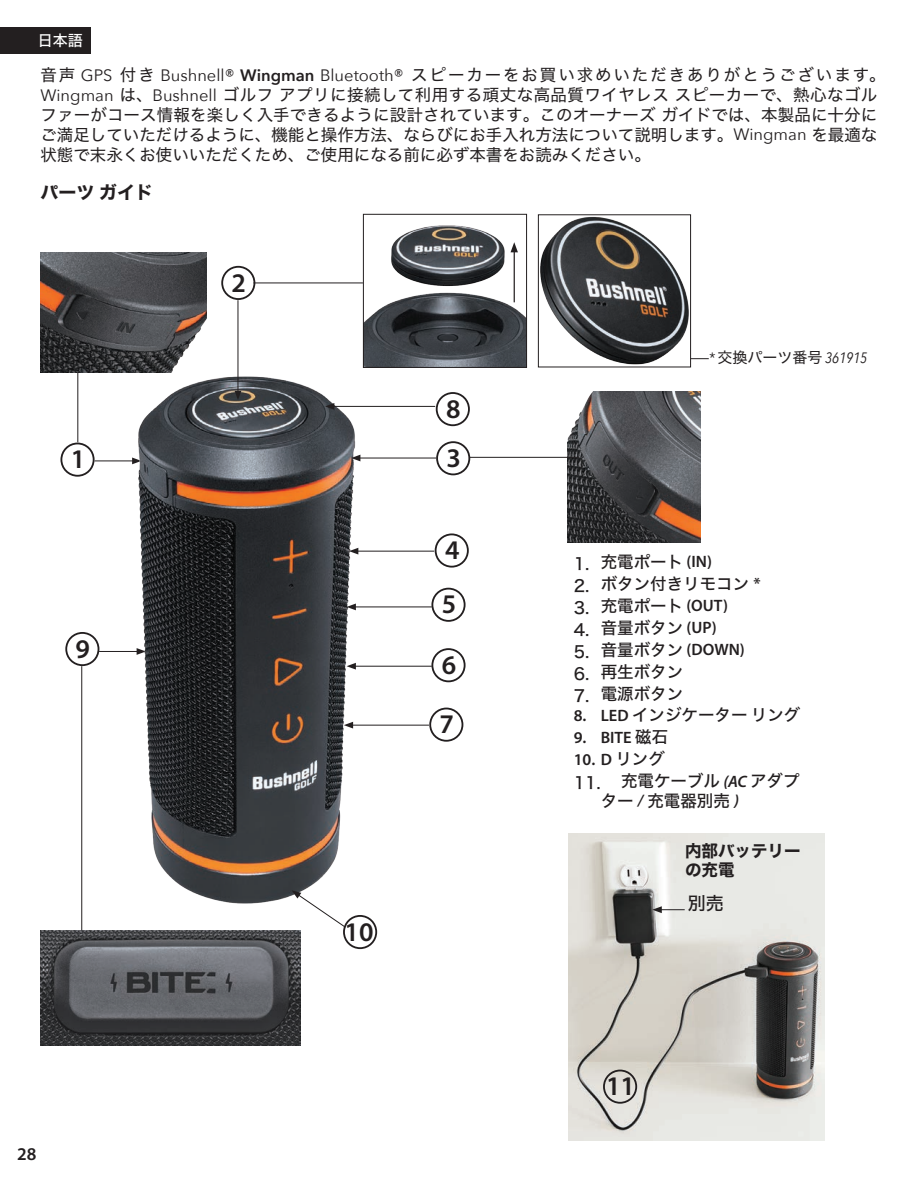
<style>
.page{position:relative;width:918px;height:1188px;background:#fff}
.page>*{position:absolute;margin:0;border:0;box-sizing:border-box;transform-origin:0 0}
.t1{font:600 27px "Myriad Pro";color:#231f20}
.t2{font:18px "Hiragino Sans W7";color:#231f20}
.t3{font:600 18px "Myriad Pro";color:#231f20}
.t4{font:18px "Hiragino Sans W5";color:#231f20}
.t5{font:16.5px/19.8px "Hiragino Sans W4";letter-spacing:.01em;color:#231f20}
.t6{font:16.5px/19.8px "Hiragino Sans W5";color:#231f20}
.t7{font:600 16.5px "Myriad Pro";color:#231f20}
.t8{font:16.5px/19.8px "Hiragino Sans W7";color:#231f20}
.t9{font:italic 15px "Avenir Next Condensed";color:#231f20}
.t10{font:15px "Hiragino Sans W5";color:#fff}
.s1{font-family:"Avenir Next"}
.s2{font-family:"Avenir Next";font-weight:600}
.s3{font-family:"Hiragino Sans W4";font-style:normal}
.s4{font-family:"Myriad Pro";font-weight:600}
.s5{font-family:"Hiragino Sans W5";font-weight:400}
.s6{font-family:"Myriad Pro";font-weight:600;font-style:italic}
</style>
<div class="page">
<hr style="left:95px;top:461px;width:40px;height:1px;background:#231f20">
<hr style="left:99px;top:651px;width:40px;height:1px;background:#231f20">
<hr style="left:81px;top:666px;width:1px;height:266px;background:#231f20">
<hr style="left:78px;top:373px;width:1px;height:69px;background:#231f20">
<img style="left:130px;top:373px;width:247px;height:531px">
<hr style="left:351px;top:725px;width:78px;height:1px;background:#231f20">
<svg style="left:344px;top:722px;width:9px;height:7px"></svg>
<hr style="left:354px;top:666px;width:78px;height:1px;background:#231f20">
<svg style="left:347px;top:663px;width:9px;height:7px"></svg>
<hr style="left:354px;top:607px;width:78px;height:1px;background:#231f20">
<svg style="left:347px;top:604px;width:9px;height:6px"></svg>
<hr style="left:356px;top:551px;width:78px;height:1px;background:#231f20">
<svg style="left:349px;top:548px;width:9px;height:7px"></svg>
<hr style="left:358px;top:458px;width:78px;height:1px;background:#231f20">
<svg style="left:351px;top:455px;width:9px;height:6px"></svg>
<hr style="left:238px;top:300px;width:1px;height:93px;background:#231f20">
<svg style="left:235px;top:391px;width:6px;height:9px"></svg>
<hr style="left:253px;top:283px;width:110px;height:1px;background:#231f20">
<img style="left:365px;top:225px;width:160px;height:141px">
<div style="left:363px;top:214px;width:164px;height:154px;border:1px solid #231f20"></div>
<hr style="left:514px;top:250px;width:1px;height:52px;background:#231f20">
<svg style="left:511px;top:242px;width:7px;height:10px"></svg>
<img style="left:567px;top:392px;width:134px;height:151px">
<hr style="left:470px;top:457px;width:109px;height:1px;background:#231f20">
<div style="left:429px;top:708px;width:34px;height:34px;border:2px solid #231f20;border-radius:50%"></div>
<div style="left:436px;top:392px;width:34px;height:34px;border:2px solid #231f20;border-radius:50%"></div>
<div style="left:431px;top:648px;width:35px;height:34px;border:2px solid #231f20;border-radius:50%"></div>
<div style="left:431px;top:588px;width:35px;height:34px;border:2px solid #231f20;border-radius:50%"></div>
<div style="left:435px;top:533px;width:34px;height:35px;border:2px solid #231f20;border-radius:50%"></div>
<div style="left:436px;top:441px;width:34px;height:34px;border:2px solid #231f20;border-radius:50%"></div>
<div style="left:221px;top:266px;width:34px;height:34px;border:2px solid #231f20;border-radius:50%"></div>
<div style="left:60px;top:443px;width:35px;height:34px;border:2px solid #231f20;border-radius:50%"></div>
<div style="left:65px;top:632px;width:34px;height:34px;border:2px solid #231f20;border-radius:50%"></div>
<img style="left:540px;top:216px;width:149px;height:149px">
<div style="left:538px;top:214px;width:153px;height:153px;border:1px solid #231f20"></div>
<div style="left:343px;top:915px;width:34px;height:34px;border:2px solid #231f20;border-radius:50%"></div>
<svg style="left:292px;top:890px;width:54px;height:38px"></svg>
<img style="left:40px;top:253px;width:166px;height:120px">
<div style="left:0;top:27px;width:91px;height:27px;background:#231f20"></div>
<img style="left:568px;top:833px;width:257px;height:307px">
<div style="left:603px;top:1070px;width:34px;height:34px;border:2px solid #231f20;border-radius:50%"></div>
<img style="left:41px;top:930px;width:259px;height:116px">
<hr style="left:332px;top:406px;width:103px;height:1px;background:#231f20">
<svg style="left:325px;top:403px;width:9px;height:7px"></svg>
<svg style="left:652px;top:906px;width:33px;height:7px"></svg>
<svg style="left:691px;top:358px;width:18px;height:1px"></svg>
<p class="t10" style="left:38px;top:26px;width:47px">日本語</p>
<p class="t5" style="left:40px;top:64px;width:847px">音声 <span class="s1">GPS</span> 付き <span class="s1">Bushnell®</span> <span class="s2">Wingman</span> <span class="s1">Bluetooth®</span> スピーカーをお買い求めいただきありがとうございます。<span class="s1">Wingman</span> は、<span class="s1">Bushnell</span> ゴルフアプリに接続して利用する頑丈な高品質ワイヤレススピーカーで、熱心なゴルファーがコース情報を楽しく入手できるように設計されています。このオーナーズガイドでは、本製品に十分にご満足していただけるように、機能と操作方法、ならびにお手入れ方法について説明します。<span class="s1">Wingman</span> を最適な状態で末永くお使いいただくため、ご使用になる前に必ず本書をお読みください。</p>
<p class="t2" style="left:40px;top:178px;width:114px">パーツガイド</p>
<p class="t1" style="left:71px;top:442px;width:16px">1</p>
<p class="t1" style="left:76px;top:631px;width:16px">9</p>
<p class="t1" style="left:232px;top:265px;width:16px">2</p>
<p class="t3" style="left:17px;top:1143px;width:21px">28</p>
<p class="t1" style="left:446px;top:391px;width:16px">8</p>
<p class="t1" style="left:446px;top:441px;width:16px">3</p>
<p class="t1" style="left:445px;top:533px;width:16px">4</p>
<p class="t1" style="left:442px;top:587px;width:16px">5</p>
<p class="t1" style="left:442px;top:648px;width:16px">6</p>
<p class="t1" style="left:440px;top:707px;width:16px">7</p>
<p class="t1" style="left:345px;top:914px;width:30px">10</p>
<p class="t9" style="left:708px;top:349px;width:160px">* <span class="s3">交換パーツ番号</span> 361915</p>
<p class="t6" style="left:574px;top:551px;width:140px">1. 充電ポート <span class="s4">(IN)</span></p>
<p class="t6" style="left:574px;top:573px;width:188px">2. ボタン付きリモコン <span class="s4">*</span></p>
<p class="t6" style="left:574px;top:595px;width:156px">3. 充電ポート <span class="s4">(OUT)</span></p>
<p class="t6" style="left:574px;top:617px;width:145px">4. 音量ボタン <span class="s4">(UP)</span></p>
<p class="t6" style="left:574px;top:639px;width:173px">5. 音量ボタン <span class="s4">(DOWN)</span></p>
<p class="t6" style="left:574px;top:661px;width:111px">6. 再生ボタン</p>
<p class="t6" style="left:574px;top:682px;width:111px">7. 電源ボタン</p>
<p class="t6" style="left:574px;top:704px;width:228px"><span class="s4">8. LED</span> インジケーターリング</p>
<p class="t7" style="left:574px;top:727px;width:96px">9. BITE <span class="s5">磁石</span></p>
<p class="t7" style="left:574px;top:749px;width:93px">10. D <span class="s5">リング</span></p>
<p class="t6" style="left:601px;top:770px;width:200px;text-indent:-27px">11. 充電ケーブル <span class="s6">(AC</span> アダプター <span class="s6">/</span> 充電器別売 <span class="s6">)</span></p>
<p class="t8" style="left:685px;top:841px;width:117px">内部バッテリーの充電</p>
<p class="t4" style="left:688px;top:887px;width:37px">別売</p>
<p class="t1" style="left:606px;top:1069px;width:30px">11</p>
</div>
